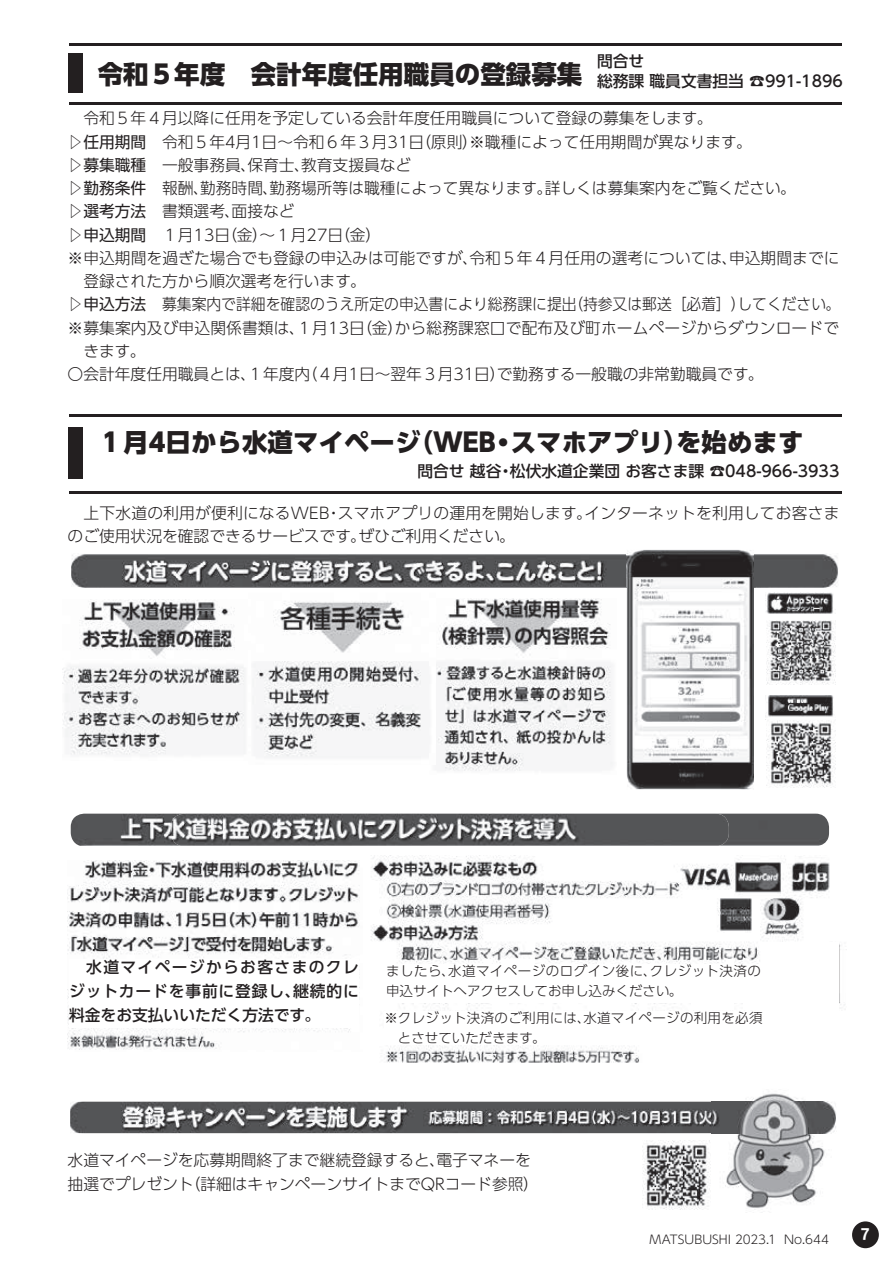
<style>
.page{position:relative;width:893px;height:1263px;background:#fff}
.page>*{position:absolute;margin:0;border:0;box-sizing:border-box;transform-origin:0 0}
.t1{font:800 25.5px "UD Shin Go Pro";color:#231f20}
.t2{font:16.5px "DFPHS Gothic CID W7";color:#fff}
.t3{font:300 15.75px/23.2px "UD Shin Go Pro";color:#231f20}
.t4{font:500 15.75px/24px "UD Shin Go Pro";color:#231f20}
.t5{font:300 15.75px "UD Shin Go Pro";color:#231f20;scale:.94 1}
.t6{font:300 13.5px/19.5px "UD Shin Go Pro";letter-spacing:.025em;color:#231f20}
.t7{font:300 12px "UD Shin Go Pro";color:#231f20}
.s1{font-weight:400}
</style>
<div class="page">
<div style="left:729px;top:814px;width:100px;height:32px;background:#545557"></div>
<img style="left:371px;top:856px;width:476px;height:207px">
<img style="left:67px;top:860px;width:293px;height:190px">
<hr style="left:69px;top:102px;width:772px;height:2px;background:#231f20">
<hr style="left:69px;top:491px;width:772px;height:2px;background:#231f20">
<hr style="left:69px;top:43px;width:772px;height:2px;background:#231f20">
<hr style="left:69px;top:415px;width:772px;height:2px;background:#231f20">
<div style="left:384px;top:1011px;width:378px;height:33px;background:#fff"></div>
<div style="left:386px;top:964px;width:375px;height:39px;background:#fff"></div>
<div style="left:69px;top:959px;width:290px;height:69px;background:#fff"></div>
<img style="left:71px;top:554px;width:767px;height:34px">
<img style="left:71px;top:814px;width:13px;height:21px">
<img style="left:171px;top:814px;width:558px;height:32px">
<img style="left:70px;top:1102px;width:766px;height:31px">
<img style="left:627px;top:550px;width:127px;height:239px">
<img style="left:627px;top:553px;width:127px;height:35px">
<img style="left:765px;top:695px;width:71px;height:92px">
<img style="left:765px;top:593px;width:71px;height:92px">
<img style="left:436px;top:598px;width:177px;height:173px">
<img style="left:253px;top:601px;width:168px;height:156px">
<img style="left:63px;top:599px;width:182px;height:156px">
<img style="left:711px;top:1093px;width:121px;height:120px">
<img style="left:711px;top:1102px;width:124px;height:31px">
<img style="left:642px;top:1140px;width:69px;height:69px">
<div style="left:770px;top:942px;width:69px;height:69px;background:#fff"></div>
<svg style="left:765px;top:717px;width:71px;height:3px"></svg>
<div style="left:763px;top:614px;width:76px;height:5px;background:#fff"></div>
<div style="left:852px;top:1221px;width:27px;height:27px;background:#231f20;border-radius:50%"></div>
<div style="left:68px;top:53px;width:15px;height:40px;background:#231f20"></div>
<div style="left:68px;top:427px;width:15px;height:52px;background:#231f20"></div>
<h1 class="t1" style="left:98px;top:53px;width:486px">令和５年度　会計年度任用職員の登録募集</h1>
<p class="t4" style="left:597px;top:51px;width:247px;line-height:19.5px">問合せ<br>総務課 職員文書担当 ☎ 991-1896</p>
<p class="t3" style="left:68px;top:106px;width:646px">　令和５年４月以降に任用を予定している会計年度任用職員について登録の募集をします。</p>
<p class="t3" style="left:68px;top:129px;width:686px"><span class="s1">▷任用期間</span>　令和５年4月1日～令和６年３月31日（原則）※職種によって任用期間が異なります。</p>
<p class="t3" style="left:68px;top:153px;width:345px"><span class="s1">▷募集職種</span>　一般事務員、保育士、教育支援員など</p>
<p class="t3" style="left:68px;top:176px;width:730px"><span class="s1">▷勤務条件</span>　報酬、勤務時間、勤務場所等は職種によって異なります。詳しくは募集案内をご覧ください。</p>
<p class="t3" style="left:68px;top:199px;width:229px"><span class="s1">▷選考方法</span>　書類選考、面接など</p>
<p class="t3" style="left:68px;top:222px;width:315px"><span class="s1">▷申込期間</span>　１月13日（金）～１月27日（金）</p>
<p class="t3" style="left:68px;top:246px;width:774px">※ 申込期間を過ぎた場合でも登録の申込みは可能ですが、令和５年４月任用の選考については、申込期間までに</p>
<p class="t3" style="left:83px;top:269px;width:284px">登録された方から順次選考を行います。</p>
<p class="t5" style="left:68px;top:292px;width:823px"><span class="s1">▷申込方法</span> 募集案内で詳細を確認のうえ所定の申込書により総務課に提出（持参又は郵送［必着］）してください。</p>
<p class="t3" style="left:68px;top:315px;width:773px">※ 募集案内及び申込関係書類は、１月13日（金）から総務課窓口で配布及び町ホームページからダウンロードで</p>
<p class="t3" style="left:83px;top:339px;width:64px">きます。</p>
<p class="t3" style="left:68px;top:362px;width:698px">〇会計年度任用職員とは、１年度内（４月1日～翌年３月31日）で勤務する一般職の非常勤職員です。</p>
<h1 class="t1" style="left:98px;top:421px;width:707px">１月4日から水道マイページ（WEB・スマホアプリ）を始めます</h1>
<p class="t4" style="left:417px;top:459px;width:423px">問合せ 越谷・松伏水道企業団 お客さま課 ☎048-966-3933</p>
<p class="t3" style="left:68px;top:501px;width:773px">　上下水道の利用が便利になるWEB・スマホアプリの運用を開始します。インターネットを利用してお客さまのご使用状況を確認できるサービスです。ぜひご利用ください。</p>
<p class="t4" style="left:69px;top:955px;width:291px;text-align:justify">　水道マイページからお客さまのクレジットカードを事前に登録し、継続的に料金をお支払いいただく方法です。</p>
<p class="t6" style="left:386px;top:961px;width:376px">ましたら、水道マイページのログイン後に、クレジット決済の申込サイトへアクセスしてお申し込みください。</p>
<p class="t6" style="left:398px;top:1008px;width:366px;text-indent:-14px">※ クレジット決済のご利用には、水道マイページの利用を必須とさせていただきます。</p>
<p class="t3" style="left:68px;top:1148px;width:473px">水道マイページを応募期間終了まで継続登録すると、電子マネーを抽選でプレゼント（詳細はキャンペーンサイトまでQRコード参照）</p>
<p class="t7" style="left:650px;top:1230px;width:181px">MATSUBUSHI 2023.1 No.644</p>
<p class="t2" style="left:861px;top:1225px;width:11px">7</p>
</div>
